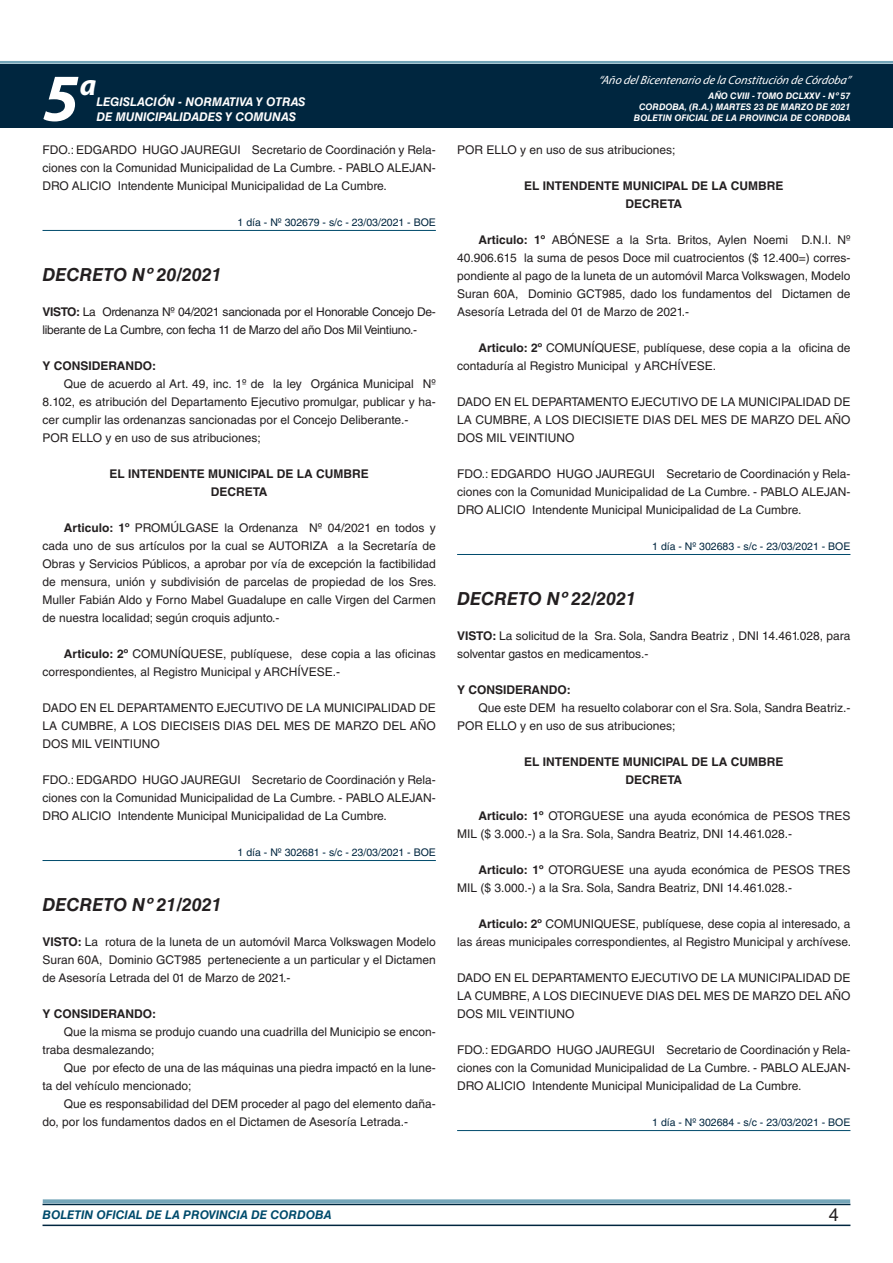
<style>
.page{position:relative;width:893px;height:1263px;background:#fff}
.page>*{position:absolute;margin:0;border:0;box-sizing:border-box;transform-origin:0 0}
.t1{font:italic 700 67.5px "Myriad Pro";color:#fff}
.t2{font:italic 700 30px "Myriad Pro";color:#fff}
.NOMBRE_DE_MINISTERIO{font:italic 700 18px "Helvetica LT Std";color:#231f20}
.t3{font:18px "Helvetica LT Std";color:#231f20}
.BASE{font:12px/18px "Helvetica LT Std";color:#231f20;text-align:justify}
.BASE-2{font:12px/18px "Helvetica LT Std";letter-spacing:-.025em;color:#231f20}
.RESUELVE{font:700 12px "Helvetica LT Std";color:#231f20}
.t4{font:italic 700 12px "Helvetica LT Std";color:#fff}
.t5{font:italic 12px "Myriad Pro";color:#fff}
.BASE-3{font:700 12px "Helvetica LT Std";color:#231f20}
.t6{font:italic 700 12px "Helvetica LT Std";color:#004b6c}
.FECHA_DE_VENCIMIENTO{font:10.5px "Helvetica LT Std";color:#00263f}
.t7{font:italic 700 9px/10.8px "Helvetica LT Std";color:#fff;text-align:right}
.s1{font-weight:700}
</style>
<div class="page">
<div style="left:0;top:61px;width:893px;height:6px;background:#fff;opacity:.75"></div>
<div style="left:0;top:64px;width:893px;height:64px;background:#00263f"></div>
<hr style="left:43px;top:1224px;width:807px;height:2px;background:#00263f">
<div style="left:42px;top:1198px;width:809px;height:8px;background:#fff;opacity:.75"></div>
<hr style="left:43px;top:230px;width:393px;height:1px;background:#004b6c">
<hr style="left:43px;top:860px;width:393px;height:1px;background:#004b6c">
<hr style="left:457px;top:554px;width:393px;height:1px;background:#004b6c">
<hr style="left:457px;top:1130px;width:393px;height:1px;background:#004b6c">
<h1 class="t1" style="left:43px;top:54px;width:38px">5</h1>
<h2 class="t2" style="left:80px;top:66px;width:18px">a</h2>
<p class="t4" style="left:96px;top:95px;width:211px">LEGISLACIÓN - NORMATIVA Y OTRAS</p>
<p class="t4" style="left:96px;top:109px;width:201px">DE MUNICIPALIDADES Y COMUNAS</p>
<p class="BASE" style="left:43px;top:141px;width:395px">FDO.: EDGARDO HUGO JAUREGUI Secretario de Coordinación y Rela&shy;ciones con la Comunidad Municipalidad de La Cumbre. - PABLO ALEJAN-DRO ALICIO Intendente Municipal Municipalidad de La Cumbre.</p>
<p class="FECHA_DE_VENCIMIENTO" style="left:238px;top:216px;width:200px">1 día - Nº 302679 - s/c - 23/03/2021 - BOE</p>
<p class="NOMBRE_DE_MINISTERIO" style="left:43px;top:264px;width:181px">DECRETO Nº 20/2021</p>
<p class="BASE-2" style="left:43px;top:303px;width:395px"><span class="s1">VISTO:</span> La Ordenanza Nº 04/2021 sancionada por el Honorable Concejo De&shy;liberante de La Cumbre, con fecha 11 de Marzo del año Dos Mil Veintiuno.-</p>
<p class="BASE-3" style="left:43px;top:358px;width:115px">Y CONSIDERANDO:</p>
<p class="BASE" style="left:43px;top:375px;width:395px;text-indent:21px">Que de acuerdo al Art. 49, inc. 1º de la ley Orgánica Municipal Nº 8.102, es atribución del Departamento Ejecutivo promulgar, publicar y ha&shy;cer cumplir las ordenanzas sancionadas por el Concejo Deliberante.-</p>
<p class="BASE" style="left:43px;top:429px;width:220px">POR ELLO y en uso de sus atribuciones;</p>
<p class="RESUELVE" style="left:109px;top:466px;width:261px">EL INTENDENTE MUNICIPAL DE LA CUMBRE</p>
<p class="RESUELVE" style="left:211px;top:484px;width:58px">DECRETA</p>
<p class="BASE" style="left:43px;top:519px;width:396px;text-indent:21px"><span class="s1">Articulo: 1º</span> PROMÚLGASE la Ordenanza Nº 04/2021 en todos y cada uno de sus artículos por la cual se AUTORIZA a la Secretaría de Obras y Servicios Públicos, a aprobar por vía de excepción la factibilidad de mensura, unión y subdivisión de parcelas de propiedad de los Sres.<br>Muller Fabián Aldo y Forno Mabel Guadalupe en calle Virgen del Carmen de nuestra localidad; según croquis adjunto.-</p>
<p class="BASE" style="left:43px;top:645px;width:395px;text-indent:21px"><span class="s1">Articulo: 2º</span> COMUNÍQUESE, publíquese, dese copia a las oficinas correspondientes, al Registro Municipal y ARCHÍVESE.-</p>
<p class="BASE" style="left:43px;top:699px;width:395px">DADO EN EL DEPARTAMENTO EJECUTIVO DE LA MUNICIPALIDAD DE LA CUMBRE, A LOS DIECISEIS DIAS DEL MES DE MARZO DEL AÑO DOS MIL VEINTIUNO</p>
<p class="BASE" style="left:43px;top:771px;width:395px">FDO.: EDGARDO HUGO JAUREGUI Secretario de Coordinación y Rela&shy;ciones con la Comunidad Municipalidad de La Cumbre. - PABLO ALEJAN-DRO ALICIO Intendente Municipal Municipalidad de La Cumbre.</p>
<p class="FECHA_DE_VENCIMIENTO" style="left:238px;top:846px;width:200px">1 día - Nº 302681 - s/c - 23/03/2021 - BOE</p>
<p class="NOMBRE_DE_MINISTERIO" style="left:43px;top:894px;width:181px">DECRETO Nº 21/2021</p>
<p class="BASE" style="left:43px;top:933px;width:395px"><span class="s1">VISTO:</span> La rotura de la luneta de un automóvil Marca Volkswagen Modelo Suran 60A, Dominio GCT985 perteneciente a un particular y el Dictamen de Asesoría Letrada del 01 de Marzo de 2021.-</p>
<p class="BASE-3" style="left:43px;top:1006px;width:115px">Y CONSIDERANDO:</p>
<p class="BASE" style="left:43px;top:1023px;width:395px;text-indent:21px">Que la misma se produjo cuando una cuadrilla del Municipio se encon&shy;traba desmalezando;</p>
<p class="BASE" style="left:43px;top:1059px;width:395px;text-indent:21px">Que por efecto de una de las máquinas una piedra impactó en la lune&shy;ta del vehículo mencionado;</p>
<p class="BASE" style="left:43px;top:1095px;width:395px;text-indent:21px">Que es responsabilidad del DEM proceder al pago del elemento daña&shy;do, por los fundamentos dados en el Dictamen de Asesoría Letrada.-</p>
<p class="t5" style="left:598px;top:72px;width:254px">“Año delBicentenario de la Constitución de Córdoba”</p>
<p class="t7" style="left:634px;top:91px;width:218px">AÑO CVIII - TOMO DCLXXV - Nº 57<br>CORDOBA, (R.A.) MARTES 23 DE MARZO DE 2021<br>BOLETIN OFICIAL DE LA PROVINCIA DE CORDOBA</p>
<p class="BASE" style="left:457px;top:141px;width:220px">POR ELLO y en uso de sus atribuciones;</p>
<p class="RESUELVE" style="left:524px;top:178px;width:261px">EL INTENDENTE MUNICIPAL DE LA CUMBRE</p>
<p class="RESUELVE" style="left:625px;top:196px;width:58px">DECRETA</p>
<p class="BASE" style="left:457px;top:231px;width:395px;text-indent:21px"><span class="s1">Articulo: 1º</span> ABÓNESE a la Srta. Britos, Aylen Noemi D.N.I. Nº 40.906.615 la suma de pesos Doce mil cuatrocientos ($ 12.400=) corres&shy;pondiente al pago de la luneta de un automóvil Marca Volkswagen, Modelo Suran 60A, Dominio GCT985, dado los fundamentos del Dictamen de Asesoría Letrada del 01 de Marzo de 2021.-</p>
<p class="BASE" style="left:457px;top:339px;width:395px;text-indent:21px"><span class="s1">Articulo: 2º</span> COMUNÍQUESE, publíquese, dese copia a la oficina de contaduría al Registro Municipal y ARCHÍVESE.</p>
<p class="BASE" style="left:457px;top:393px;width:395px">DADO EN EL DEPARTAMENTO EJECUTIVO DE LA MUNICIPALIDAD DE LA CUMBRE, A LOS DIECISIETE DIAS DEL MES DE MARZO DEL AÑO DOS MIL VEINTIUNO</p>
<p class="BASE" style="left:457px;top:465px;width:395px">FDO.: EDGARDO HUGO JAUREGUI Secretario de Coordinación y Rela&shy;ciones con la Comunidad Municipalidad de La Cumbre. - PABLO ALEJAN-DRO ALICIO Intendente Municipal Municipalidad de La Cumbre.</p>
<p class="FECHA_DE_VENCIMIENTO" style="left:652px;top:540px;width:200px">1 día - Nº 302683 - s/c - 23/03/2021 - BOE</p>
<p class="NOMBRE_DE_MINISTERIO" style="left:457px;top:588px;width:181px">DECRETO Nº 22/2021</p>
<p class="BASE" style="left:457px;top:627px;width:395px"><span class="s1">VISTO:</span> La solicitud de la Sra. Sola, Sandra Beatriz , DNI 14.461.028, para solventar gastos en medicamentos.-</p>
<p class="BASE-3" style="left:457px;top:682px;width:115px">Y CONSIDERANDO:</p>
<p class="BASE" style="left:478px;top:699px;width:374px">Que este DEM ha resuelto colaborar con el Sra. Sola, Sandra Beatriz.-</p>
<p class="BASE" style="left:457px;top:717px;width:220px">POR ELLO y en uso de sus atribuciones;</p>
<p class="RESUELVE" style="left:524px;top:754px;width:261px">EL INTENDENTE MUNICIPAL DE LA CUMBRE</p>
<p class="RESUELVE" style="left:625px;top:772px;width:58px">DECRETA</p>
<p class="BASE" style="left:457px;top:807px;width:395px;text-indent:21px"><span class="s1">Articulo: 1º</span> OTORGUESE una ayuda económica de PESOS TRES<br>MIL ($ 3.000.-) a la Sra. Sola, Sandra Beatriz, DNI 14.461.028.-</p>
<p class="BASE" style="left:457px;top:861px;width:395px;text-indent:21px"><span class="s1">Articulo: 1º</span> OTORGUESE una ayuda económica de PESOS TRES<br>MIL ($ 3.000.-) a la Sra. Sola, Sandra Beatriz, DNI 14.461.028.-</p>
<p class="BASE" style="left:457px;top:915px;width:396px;text-align:right"><span class="s1">Articulo: 2º</span> COMUNIQUESE, publíquese, dese copia al interesado, a<br>las áreas municipales correspondientes, al Registro Municipal y archívese.</p>
<p class="BASE" style="left:457px;top:969px;width:395px">DADO EN EL DEPARTAMENTO EJECUTIVO DE LA MUNICIPALIDAD DE LA CUMBRE, A LOS DIECINUEVE DIAS DEL MES DE MARZO DEL AÑO DOS MIL VEINTIUNO</p>
<p class="BASE" style="left:457px;top:1041px;width:395px">FDO.: EDGARDO HUGO JAUREGUI Secretario de Coordinación y Rela&shy;ciones con la Comunidad Municipalidad de La Cumbre. - PABLO ALEJAN-DRO ALICIO Intendente Municipal Municipalidad de La Cumbre.</p>
<p class="FECHA_DE_VENCIMIENTO" style="left:652px;top:1116px;width:200px">1 día - Nº 302684 - s/c - 23/03/2021 - BOE</p>
<p class="t6" style="left:43px;top:1208px;width:290px">BOLETIN OFICIAL DE LA PROVINCIA DE CORDOBA</p>
<h3 class="t3" style="left:829px;top:1204px;width:12px">4</h3>
</div>
